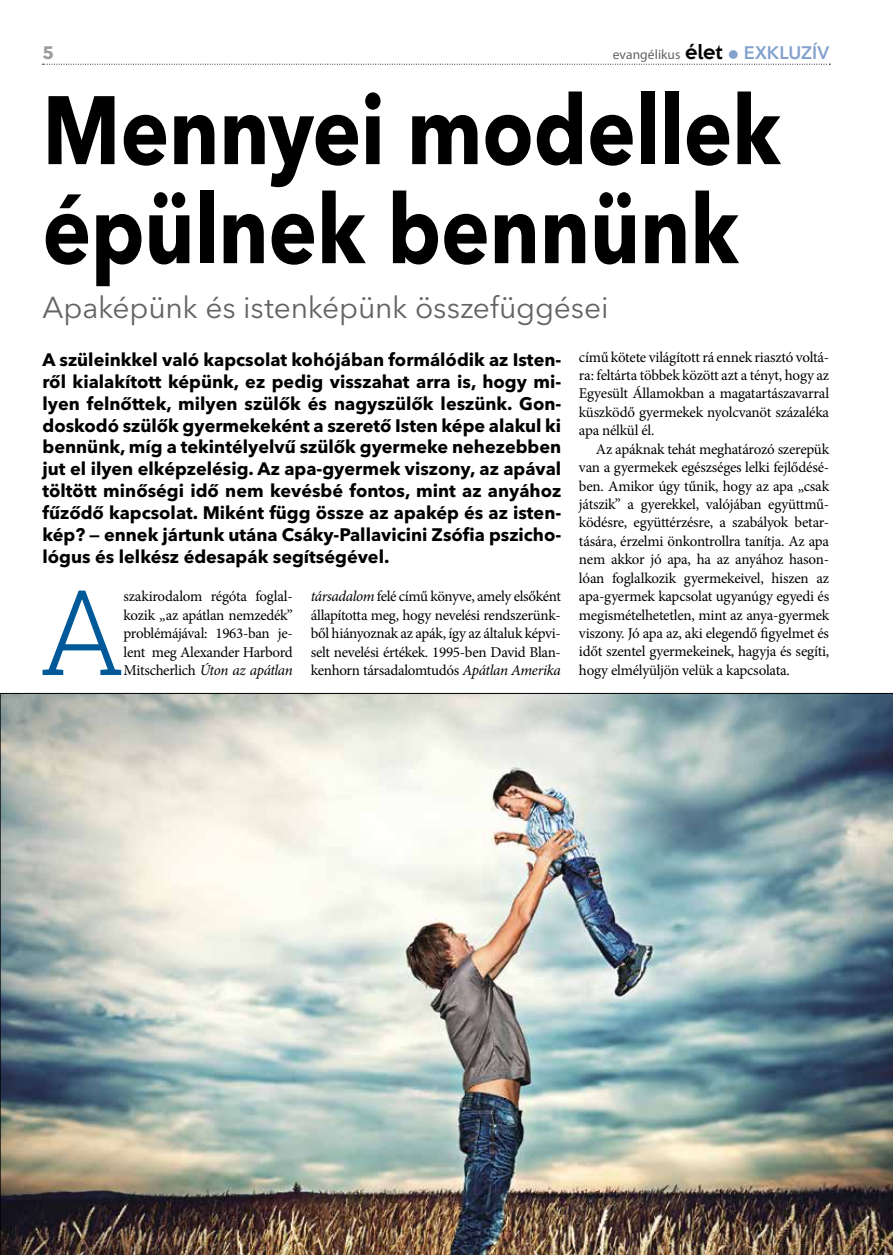
<style>
.page{position:relative;width:893px;height:1255px;background:#fff}
.page>*{position:absolute;margin:0;border:0;box-sizing:border-box;transform-origin:0 0}
.t1{font:300 118.65px "Roboto Slab";color:#005a9a}
.t2{font:700 96px/99px "Avenir Next LT Pro";color:#000;scale:.85 1}
.t3{font:30px "Avenir Next LT Pro";letter-spacing:-.005em;color:#646363}
.t4{font:700 18px/21.9px "Avenir Next LT Pro";color:#000;text-align:justify}
.t5{font:700 18px "Avenir Next LT Pro";color:#9d9d9c}
.t6{font:15px/18.5px "Minion Pro";letter-spacing:-.02em;color:#000;text-align:justify}
.t7{font:13.5px "Myriad Pro";letter-spacing:.005em;color:#646363}
.s1{font-family:"Keep Calm";font-weight:500;font-size:18px;color:#000}
.s2{color:#82a1cc}
.s3{font-family:"Avenir Next LT Pro";font-weight:600;font-size:18px;color:#82a1cc}
.s4{font-style:italic}
</style>
<div class="page">
<svg style="left:43px;top:64px;width:787px;height:1px"></svg>
<img style="left:0;top:693px;width:893px;height:561px">
<p class="t5" style="left:43px;top:42px;width:13px">5</p>
<p class="t7" style="left:613px;top:46px;width:218px">evangélikus <span class="s1">élet</span> <span class="s2">●</span> <span class="s3">EXKLUZÍV</span></p>
<h2 class="t2" style="left:43px;top:80px;width:870px">Mennyei modellek épülnek bennünk</h2>
<h3 class="t3" style="left:43px;top:290px;width:568px">Apaképünk és istenképünk összefüggései</h3>
<p class="t4" style="left:43px;top:348px;width:520px">A szüleinkkel való kapcsolat kohójában formálódik az Isten&shy;ről kialakított képünk, ez pedig visszahat arra is, hogy mi&shy;lyen felnőttek, milyen szülők és nagyszülők leszünk. Gon&shy;doskodó szülők gyermekeként a szerető Isten képe alakul ki bennünk, míg a tekintélyelvű szülők gyermeke nehezebben jut el ilyen elképzelésig. Az apa-gyermek viszony, az apával töltött minőségi idő nem kevésbé fontos, mint az anyához fűződő kapcsolat. Miként függ össze az apakép és az isten&shy;kép? — ennek jártunk utána Csáky-Pallavicini Zsófia pszicho&shy;lógus és lelkész édesapák segítségével.</p>
<p class="t6" style="left:579px;top:347px;width:252px">című kötete világított rá ennek riasztó voltá&shy;ra: feltárta többek között azt a tényt, hogy az Egyesült Államokban a magatartászavarral küszködő gyermekek nyolcvanöt százaléka apa nélkül él.</p>
<p class="t6" style="left:579px;top:440px;width:252px;text-indent:17px">Az apáknak tehát meghatározó szerepük van a gyermekek egészséges lelki fejlődésé&shy;ben. Amikor úgy tűnik, hogy az apa „csak játszik” a gyerekkel, valójában együttmű&shy;ködésre, együttérzésre, a szabályok betar&shy;tására, érzelmi önkontrollra tanítja. Az apa nem akkor jó apa, ha az anyához hason&shy;lóan foglalkozik gyermekeivel, hiszen az apa-gyermek kapcsolat ugyanúgy egyedi és megismételhetetlen, mint az anya-gyermek viszony. Jó apa az, aki elegendő figyelmet és időt szentel gyermekeinek, hagyja és segíti, hogy elmélyüljön velük a kapcsolata.</p>
<h1 class="t1" style="left:39px;top:550px;width:88px">A</h1>
<p class="t6" style="left:124px;top:587px;width:171px">szakirodalom régóta foglal&shy;kozik „az apátlan nemzedék” problémájával: 1963-ban je&shy;lent meg Alexander Harbord Mitscherlich <span class="s4">Úton az apátlan</span></p>
<p class="t6" style="left:311px;top:587px;width:252px"><span class="s4">társadalom</span> felé című könyve, amely elsőként állapította meg, hogy nevelési rendszerünk&shy;ből hiányoznak az apák, így az általuk képvi&shy;selt nevelési értékek. 1995-ben David Blan&shy;kenhorn társadalomtudós <span class="s4">Apátlan Amerika</span></p>
</div>
